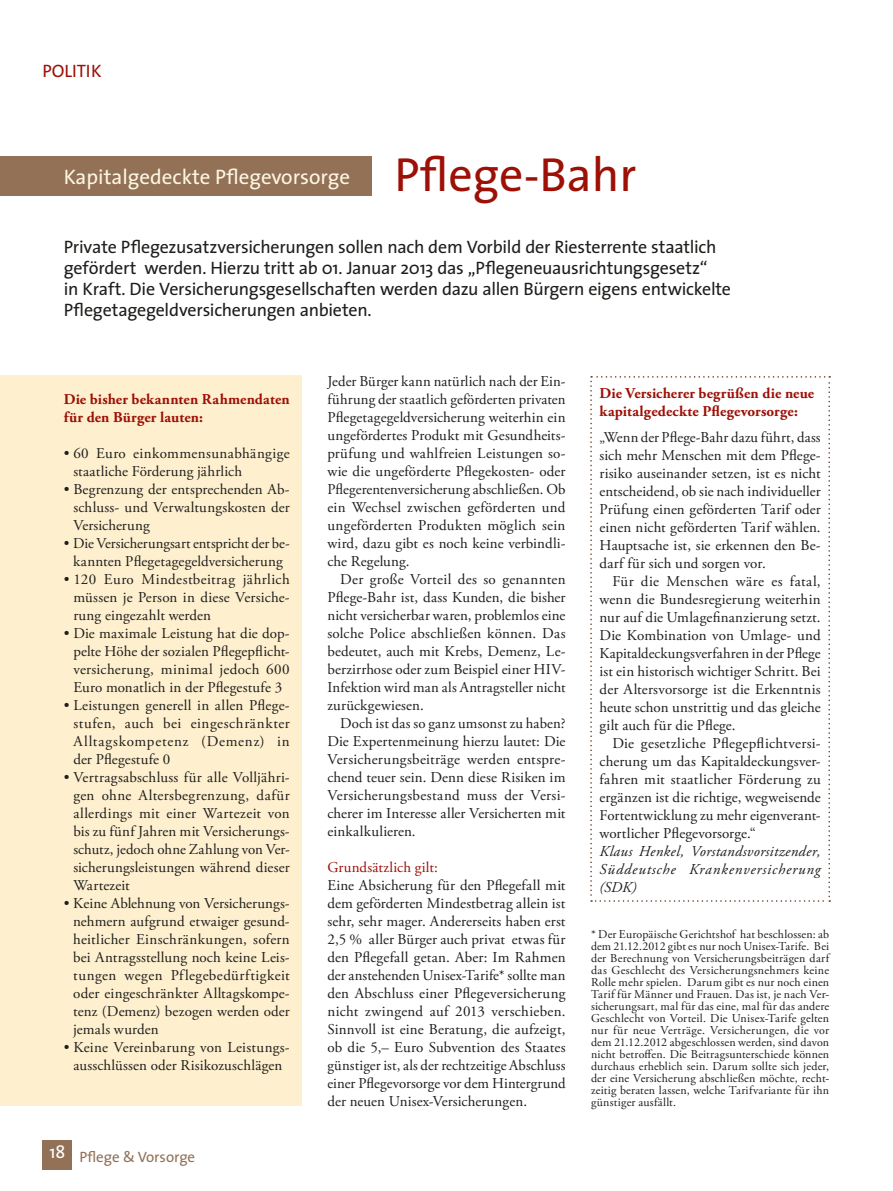
<style>
.page{position:relative;width:893px;height:1191px;background:#fff}
.page>*{position:absolute;margin:0;border:0;box-sizing:border-box;transform-origin:0 0}
.t1{font:48px "The Sans";color:#9c1006}
.t2{font:21px "The Sans";color:#fef6e2}
.t3{font:18px/21px "The Sans";letter-spacing:-.015em;color:#1d1d1b}
.t4{font:18px "The Sans";color:#9c1006}
.t5{font:15px/18px "Adobe Garamond Pro";letter-spacing:.01em;color:#1d1d1b;text-align:justify}
.t6{font:700 15px/18px "Adobe Garamond Pro";letter-spacing:.01em;color:#9c1006}
.t7{font:italic 15px/18px "Adobe Garamond Pro";letter-spacing:.055em;color:#1d1d1b;text-align:justify}
.t8{font:15px "Adobe Garamond Pro";letter-spacing:.015em;color:#9c1006}
.t9{font:15px "The Sans";color:#927157}
.t10{font:12px/12px "Adobe Garamond Pro";letter-spacing:.02em;color:#1d1d1b;text-align:justify}
</style>
<div class="page">
<div style="left:0;top:156px;width:372px;height:40px;background:#927157"></div>
<div style="left:0;top:376px;width:302px;height:730px;background:#feefce"></div>
<div style="left:43px;top:1140px;width:29px;height:29px;background:#927157"></div>
<svg style="left:590px;top:376px;width:240px;height:525px"></svg>
<p class="t4" style="left:43px;top:56px;width:59px">Politik</p>
<h2 class="t2" style="left:64px;top:160px;width:288px">Kapitalgedeckte Pflegevorsorge</h2>
<h1 class="t1" style="left:394px;top:135px;width:244px">Pflege-Bahr</h1>
<p class="t3" style="left:64px;top:236px;width:669px">Private Pflegezusatzversicherungen sollen nach dem Vorbild der Riesterrente staatlich gefördert werden. Hierzu tritt ab 01. Januar 2013 das „Pflegeneuausrichtungsgesetz“<br>in Kraft. Die Versicherungsgesellschaften werden dazu allen Bürgern eigens entwickelte Pflegetagegeldversicherungen anbieten.</p>
<p class="t6" style="left:64px;top:390px;width:227px">Die bisher bekannten Rahmendaten für den Bürger lauten:</p>
<p class="t5" style="left:73px;top:444px;width:218px;text-indent:-10px">• 60 Euro einkommensunabhängige staatliche Förderung jährlich</p>
<p class="t5" style="left:73px;top:480px;width:218px;text-indent:-10px">• Begrenzung der entsprechenden Ab&shy;schluss- und Verwaltungskosten der Versicherung</p>
<p class="t5" style="left:64px;top:534px;width:227px;text-align:center">• Die Versicherungsart entspricht der be&shy;kannten Pflegetagegeldversicherung</p>
<p class="t5" style="left:73px;top:570px;width:218px;text-indent:-10px">• 120 Euro Mindestbeitrag jährlich müssen je Person in diese Versiche&shy;rung eingezahlt werden</p>
<p class="t5" style="left:73px;top:624px;width:218px;text-indent:-10px">• Die maximale Leistung hat die dop&shy;pelte Höhe der sozialen Pflegepflicht&shy;versicherung, minimal jedoch 600<br>Euro monatlich in der Pflegestufe 3</p>
<p class="t5" style="left:73px;top:696px;width:218px;text-indent:-10px">• Leistungen generell in allen Pflege&shy;stufen, auch bei eingeschränkter Alltagskompetenz (Demenz) in der Pflegestufe 0</p>
<p class="t5" style="left:73px;top:768px;width:218px;text-indent:-10px">• Vertragsabschluss für alle Volljähri&shy;gen ohne Altersbegrenzung, dafür allerdings mit einer Wartezeit von bis zu fünf Jahren mit Versicherungs&shy;schutz, jedoch ohne Zahlung von Ver&shy;sicherungsleistungen während dieser Wartezeit</p>
<p class="t5" style="left:73px;top:894px;width:218px;text-indent:-9px">• Keine Ablehnung von Versicherungs&shy;nehmern aufgrund etwaiger gesund&shy;heitlicher Einschränkungen, sofern bei Antragsstellung noch keine Leis&shy;tungen wegen Pflegebedürftigkeit oder eingeschränkter Alltagskompe&shy;tenz (Demenz) bezogen werden oder jemals wurden</p>
<p class="t5" style="left:64px;top:1038px;width:227px;text-align:center">• Keine Vereinbarung von Leistungs&shy;ausschlüssen oder Risikozuschlägen</p>
<p class="t9" style="left:49px;top:1144px;width:147px"><sup>18</sup> Pflege &amp; Vorsorge</p>
<p class="t5" style="left:327px;top:372px;width:240px">Jeder Bürger kann natürlich nach der Ein&shy;führung der staatlich geförderten privaten Pflegetagegeldversicherung weiterhin ein ungefördertes Produkt mit Gesundheits&shy;prüfung und wahlfreien Leistungen so&shy;wie die ungeförderte Pflegekosten- oder Pflegerentenversicherung abschließen. Ob ein Wechsel zwischen geförderten und ungeförderten Produkten möglich sein wird, dazu gibt es noch keine verbindli&shy;che Regelung.</p>
<p class="t5" style="left:327px;top:570px;width:240px;text-indent:13px">Der große Vorteil des so genannten Pflege-Bahr ist, dass Kunden, die bisher nicht versicherbar waren, problemlos eine solche Police abschließen können. Das bedeutet, auch mit Krebs, Demenz, Le&shy;berzirrhose oder zum Beispiel einer HIV-Infektion wird man als Antragsteller nicht zurückgewiesen.</p>
<p class="t5" style="left:327px;top:714px;width:240px;text-indent:13px">Doch ist das so ganz umsonst zu haben?<br>Die Expertenmeinung hierzu lautet: Die Versicherungsbeiträge werden entspre&shy;chend teuer sein. Denn diese Risiken im Versicherungsbestand muss der Versi&shy;cherer im Interesse aller Versicherten mit einkalkulieren.</p>
<p class="t8" style="left:327px;top:858px;width:112px">Grundsätzlich gilt:</p>
<p class="t5" style="left:327px;top:876px;width:240px">Eine Absicherung für den Pflegefall mit dem geförderten Mindestbetrag allein ist sehr, sehr mager. Andererseits haben erst 2,5 % aller Bürger auch privat etwas für den Pflegefall getan. Aber: Im Rahmen der anstehenden Unisex-Tarife* sollte man den Abschluss einer Pflegeversicherung nicht zwingend auf 2013 verschieben.<br>Sinnvoll ist eine Beratung, die aufzeigt, ob die 5,– Euro Subvention des Staates günstiger ist, als der rechtzeitige Abschluss einer Pflegevorsorge vor dem Hintergrund der neuen Unisex-Versicherungen.</p>
<p class="t6" style="left:600px;top:384px;width:216px">Die Versicherer begrüßen die neue kapitalgedeckte Pflegevorsorge:</p>
<p class="t5" style="left:600px;top:429px;width:223px">„Wenn der Pflege-Bahr dazu führt, dass sich mehr Menschen mit dem Pflege&shy;risiko auseinander setzen, ist es nicht entscheidend, ob sie nach individueller Prüfung einen geförderten Tarif oder einen nicht geförderten Tarif wählen.<br>Hauptsache ist, sie erkennen den Be&shy;darf für sich und sorgen vor.</p>
<p class="t5" style="left:600px;top:573px;width:223px;text-indent:13px">Für die Menschen wäre es fatal, wenn die Bundesregierung weiterhin nur auf die Umlagefinanzierung setzt.<br>Die Kombination von Umlage- und Kapitaldeckungsverfahren in der Pflege ist ein historisch wichtiger Schritt. Bei der Altersvorsorge ist die Erkenntnis heute schon unstrittig und das gleiche gilt auch für die Pflege.</p>
<p class="t5" style="left:600px;top:735px;width:223px;text-indent:13px">Die gesetzliche Pflegepflichtversi&shy;cherung um das Kapitaldeckungsver&shy;fahren mit staatlicher Förderung zu ergänzen ist die richtige, wegweisende Fortentwicklung zu mehr eigenverant&shy;wortlicher Pflegevorsorge.“</p>
<p class="t7" style="left:600px;top:843px;width:223px">Klaus Henkel, Vorstandsvorsitzender, Süddeutsche Krankenversicherung (SDK)</p>
<p class="t10" style="left:591px;top:928px;width:240px">* Der Europäische Gerichtshof hat beschlossen: ab dem 21.12.2012 gibt es nur noch Unisex-Tarife. Bei der Berechnung von Versicherungsbeiträgen darf das Geschlecht des Versicherungsnehmers keine Rolle mehr spielen. Darum gibt es nur noch einen Tarif für Männer und Frauen. Das ist, je nach Ver&shy;sicherungsart, mal für das eine, mal für das andere Geschlecht von Vorteil. Die Unisex-Tarife gelten nur für neue Verträge. Versicherungen, die vor dem 21.12.2012 abgeschlossen werden, sind davon nicht betroffen. Die Beitragsunterschiede können durchaus erheblich sein. Darum sollte sich jeder, der eine Versicherung abschließen möchte, recht&shy;zeitig beraten lassen, welche Tarifvariante für ihn günstiger ausfällt.</p>
</div>
